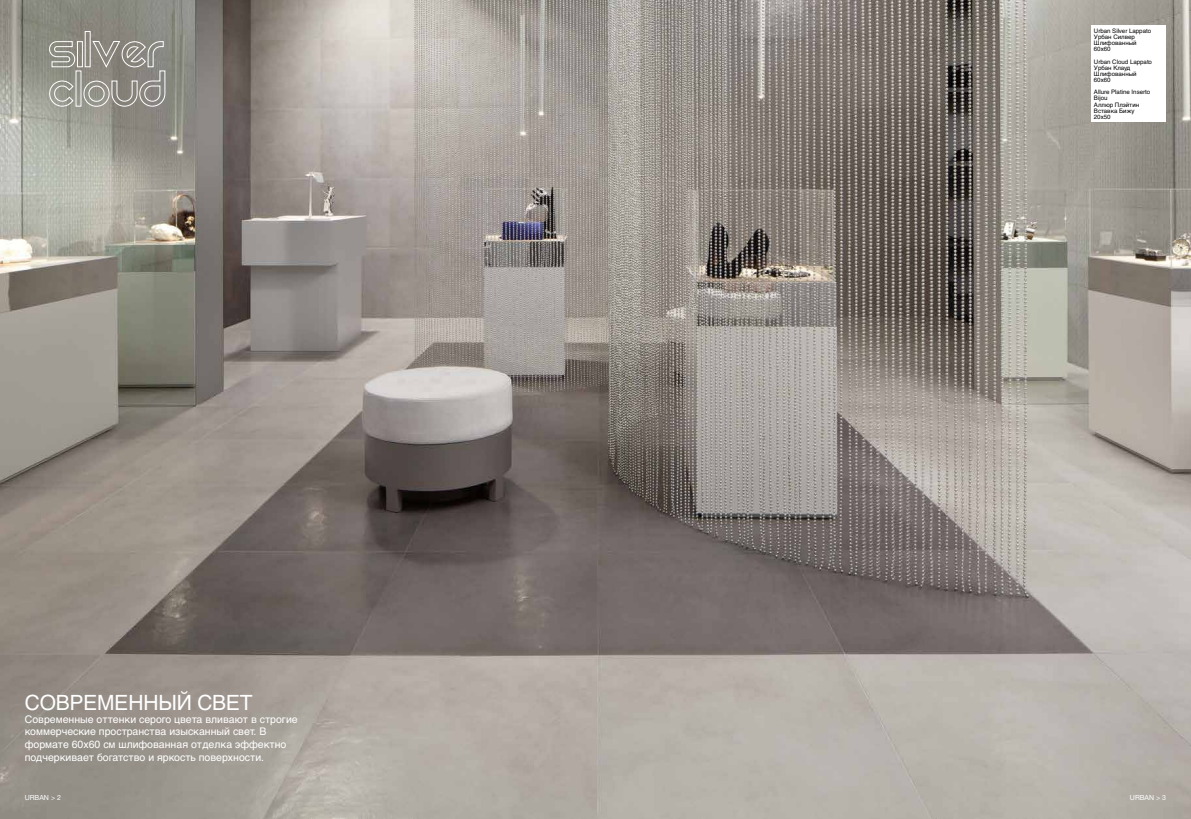
<style>
.page{position:relative;width:1191px;height:819px;background:#fff}
.page>*{position:absolute;margin:0;border:0;box-sizing:border-box;transform-origin:0 0}
.t1{font:21px "Helvetica Cyr Upright";letter-spacing:-.01em;color:#fff}
.t2{font:10.5px/12.6px "Helvetica Cyr Upright";color:#fff}
.t3{font:7px "Helvetica Neue";color:#fff}
.t4{font:6.12px/6.1px "Helvetica Cyr Upright";color:#000}
</style>
<div class="page">
<img style="left:0;top:0;width:1191px;height:819px">
<svg style="left:49px;top:41px;width:27px;height:27px"></svg>
<div style="left:77px;top:41px;width:6px;height:26px;border:1px solid #fff"></div>
<div style="left:85px;top:31px;width:6px;height:36px;border:1px solid #fff"></div>
<svg style="left:49px;top:80px;width:25px;height:27px"></svg>
<div style="left:76px;top:70px;width:5px;height:37px;border:1px solid #fff"></div>
<svg style="left:83px;top:40px;width:83px;height:67px"></svg>
<div style="left:1091px;top:25px;width:75px;height:97px;background:#fff"></div>
<h1 class="t1" style="left:25px;top:691px;width:229px">СОВРЕМЕННЫЙ СВЕТ</h1>
<p class="t2" style="left:25px;top:712px;width:274px">Современные оттенки серого цвета вливают в строгие коммерческие пространства изысканный свет. В формате 60x60 см шлифованная отделка эффектно подчеркивает богатство и яркость поверхности.</p>
<p class="t4" style="left:1094px;top:28px;width:59px">Urban Silver Lappato<br>Урбан Силвер<br>Шлифованный<br>60x60</p>
<p class="t4" style="left:1094px;top:58px;width:60px">Urban Cloud Lappato<br>Урбан Клауд<br>Шлифованный<br>60x60</p>
<p class="t4" style="left:1094px;top:89px;width:58px">Allure Platine Inserto<br>Bijou<br>Аллюр Плэйтин<br>Вставка Бижу<br>20x50</p>
<p class="t3" style="left:25px;top:793px;width:38px">URBAN &gt; 2</p>
<p class="t3" style="left:1130px;top:793px;width:38px">URBAN &gt; 3</p>
</div>
